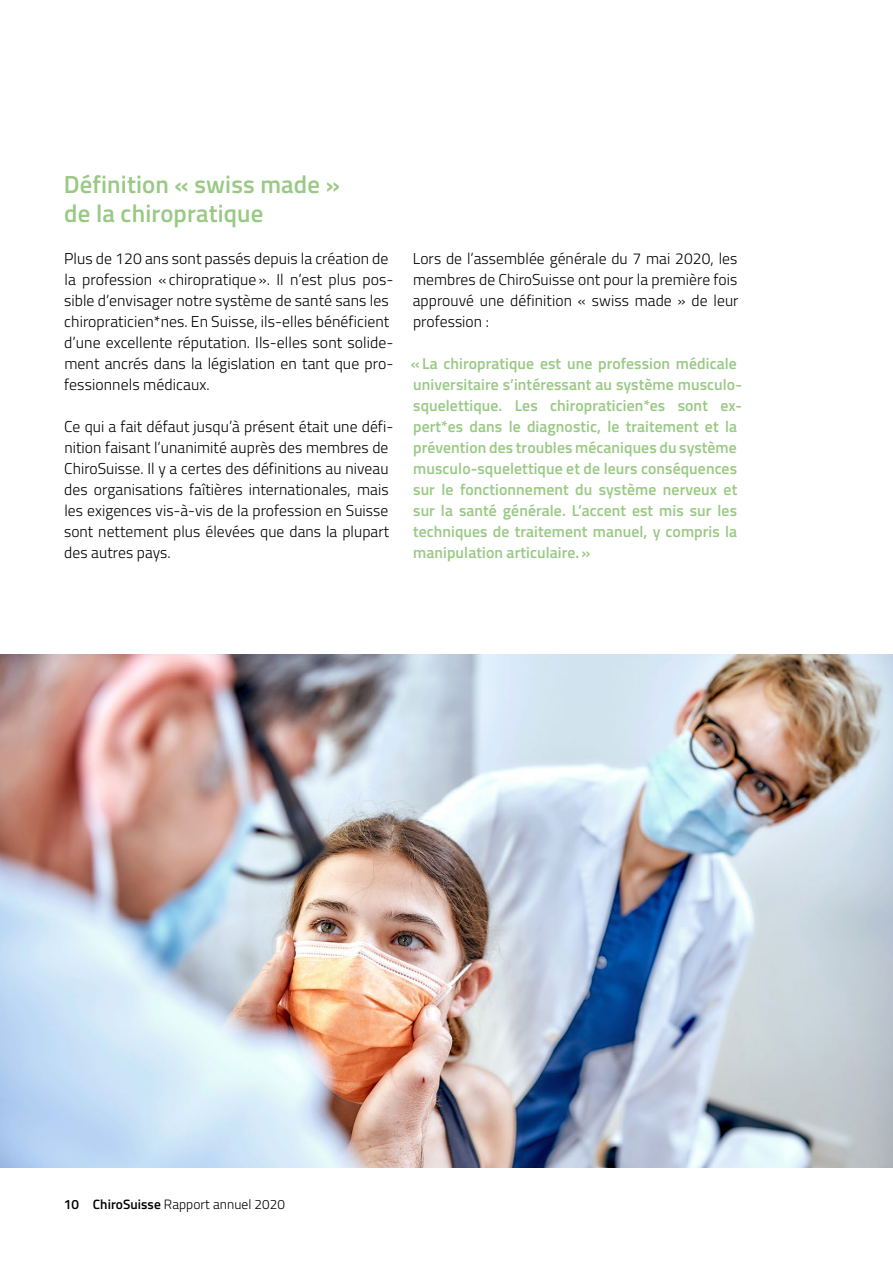
<style>
.page{position:relative;width:893px;height:1263px;background:#fff}
.page>*{position:absolute;margin:0;border:0;box-sizing:border-box;transform-origin:0 0}
.t1{font:600 24.75px/28.5px "Titillium Web";letter-spacing:.005em;color:#99c984}
.t2{font:300 15.75px/21px "Titillium Web";letter-spacing:.005em;color:#000}
.t3{font:600 15.75px/21px "Titillium Web";letter-spacing:.005em;color:#99c984}
.t4{font:300 13.5px "Titillium Web";letter-spacing:.005em;color:#000}
.s1{font-weight:600}
</style>
<div class="page">
<img style="left:0;top:655px;width:893px;height:512px">
<h1 class="t1" style="left:64px;top:169px;width:278px">Définition « swiss made » de la chiropratique</h1>
<p class="t2" style="left:64px;top:247px;width:331px">Plus de 120 ans sont passés depuis la création de la profession « chiropratique ». Il n’est plus pos&shy;sible d’envisager notre système de santé sans les chiropraticien*nes. En Suisse, ils-elles bénéficient d’une excellente réputation. Ils-elles sont solide&shy;ment ancrés dans la législation en tant que pro&shy;fessionnels médicaux.</p>
<p class="t2" style="left:64px;top:415px;width:331px">Ce qui a fait défaut jusqu’à présent était une défi&shy;nition faisant l’unanimité auprès des membres de ChiroSuisse. Il y a certes des définitions au niveau des organisations faîtières internationales, mais les exigences vis-à-vis de la profession en Suisse sont nettement plus élevées que dans la plupart des autres pays.</p>
<p class="t2" style="left:413px;top:247px;width:327px;text-align:justify">Lors de l’assemblée générale du 7 mai 2020, les membres de ChiroSuisse ont pour la première fois approuvé une définition « swiss made » de leur profession :</p>
<p class="t3" style="left:411px;top:352px;width:333px">«La chiropratique est une profession médicale universitaire s’intéressant au système musculo&shy;squelettique. Les chiropraticien*es sont ex&shy;pert*es dans le diagnostic, le traitement et la prévention des troubles mécaniques du système musculo-squelettique et de leurs conséquences sur le fonctionnement du système nerveux et sur la santé générale. L’accent est mis sur les techniques de traitement manuel, y compris la manipulation articulaire.»</p>
<p class="t4" style="left:64px;top:1194px;width:223px"><span class="s1">10 ChiroSuisse</span> Rapport annuel 2020</p>
</div>
